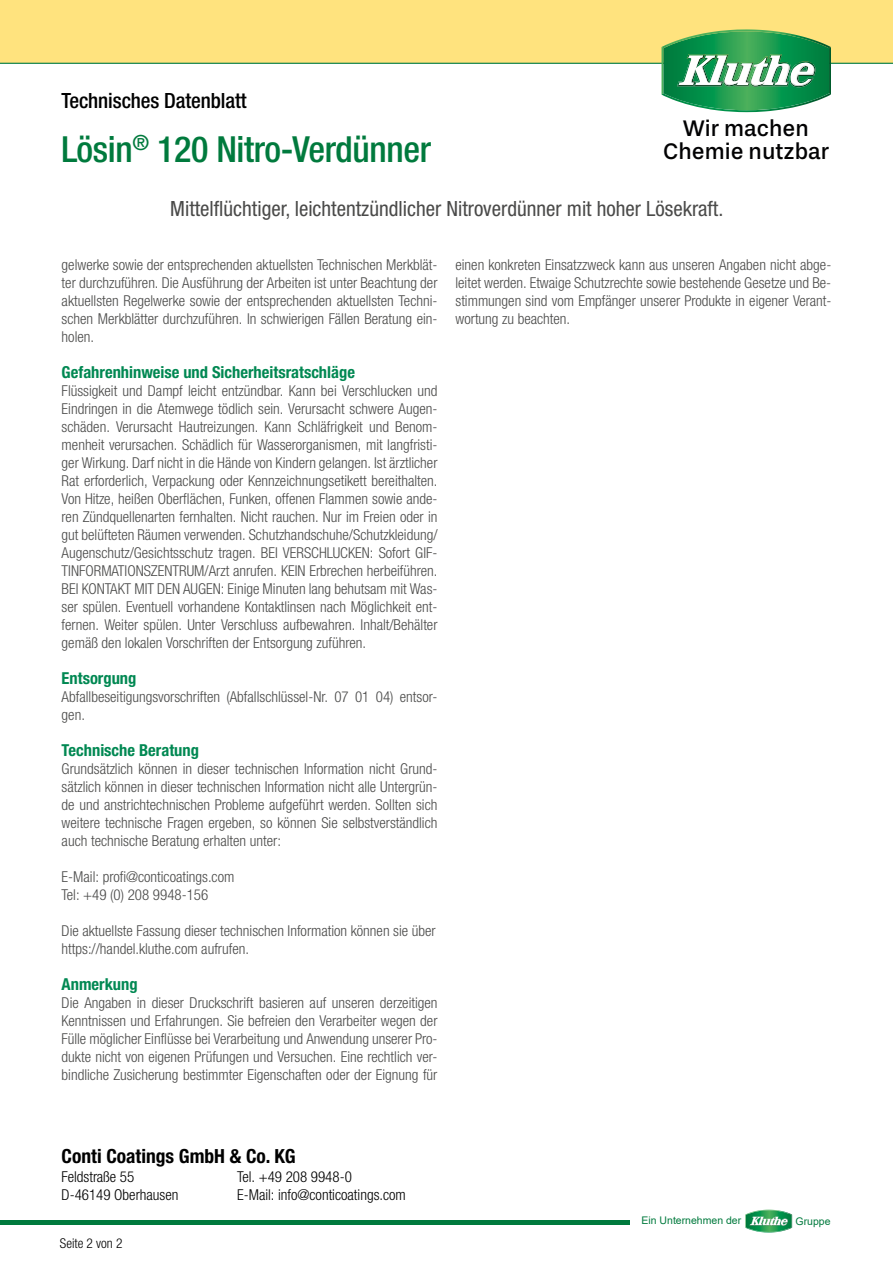
<style>
.page{position:relative;width:893px;height:1263px;background:#fff}
.page>*{position:absolute;margin:0;border:0;box-sizing:border-box;transform-origin:0 0}
.t1{font:500 condensed 36px "Helvetica Neue LTW1 G";letter-spacing:-.01em;color:#007a3d}
.t2{font:23.25px "Stevie Sans";color:#020203;scale:.95 1}
.t3{font:condensed 21px "Helvetica Neue LTW1 G";color:#4a4a49}
.t4{font:500 condensed 21px "Helvetica Neue LTW1 G";letter-spacing:-.005em;color:#000}
.t5{font:700 condensed 19.5px "Helvetica Neue LTW1 G";color:#000}
.t6{font:700 condensed 16.5px "Helvetica Neue LTW1 G";color:#008852}
.t7{font:300 condensed 15px/18px "Helvetica Neue LTW1 G";color:#4a4a49;text-align:justify}
.t8{font:300 condensed 15px/18px "Helvetica Neue LTW1 G";color:#000}
.t9{font:300 condensed 13.5px "Helvetica Neue LTW1 G";color:#000}
.t10{font:10.5px "Arial";color:#007a3d}
</style>
<div class="page">
<div style="left:0;top:0;width:893px;height:63px;background:#ffe37e"></div>
<hr style="left:0;top:63px;width:893px;height:1px;background:#007a3d">
<svg style="left:661px;top:30px;width:170px;height:82px"></svg>
<div style="left:0;top:1220px;width:630px;height:5px;background:#007a3d"></div>
<svg style="left:745px;top:1210px;width:48px;height:22px"></svg>
<h3 class="t4" style="left:62px;top:88px;width:186px">Technisches Datenblatt</h3>
<h2 class="t2" style="left:683px;top:114px;width:134px">Wir machen</h2>
<h1 class="t1" style="left:62px;top:128px;width:371px">Lösin<sup>®</sup> 120 Nitro-Verdünner</h1>
<h2 class="t2" style="left:663px;top:137px;width:176px">Chemie nutzbar</h2>
<h3 class="t3" style="left:170px;top:196px;width:555px">Mittelflüchtiger, leichtentzündlicher Nitroverdünner mit hoher Lösekraft.</h3>
<p class="t7" style="left:62px;top:256px;width:377px">gelwerke sowie der entsprechenden aktuellsten Technischen Merkblät&shy;ter durchzuführen. Die Ausführung der Arbeiten ist unter Beachtung der aktuellsten Regelwerke sowie der entsprechenden aktuellsten Techni&shy;schen Merkblätter durchzuführen. In schwierigen Fällen Beratung ein&shy;holen.</p>
<p class="t6" style="left:62px;top:362px;width:295px">Gefahrenhinweise und Sicherheitsratschläge</p>
<p class="t7" style="left:62px;top:382px;width:377px">Flüssigkeit und Dampf leicht entzündbar. Kann bei Verschlucken und Eindringen in die Atemwege tödlich sein. Verursacht schwere Augen&shy;schäden. Verursacht Hautreizungen. Kann Schläfrigkeit und Benom&shy;menheit verursachen. Schädlich für Wasserorganismen, mit langfristi&shy;ger Wirkung. Darf nicht in die Hände von Kindern gelangen. Ist ärztlicher Rat erforderlich, Verpackung oder Kennzeichnungsetikett bereithalten.<br>Von Hitze, heißen Oberflächen, Funken, offenen Flammen sowie ande&shy;ren Zündquellenarten fernhalten. Nicht rauchen. Nur im Freien oder in gut belüfteten Räumen verwenden. Schutzhandschuhe/Schutzkleidung/ Augenschutz/Gesichtsschutz tragen. BEI VERSCHLUCKEN: Sofort GIF-TINFORMATIONSZENTRUM/Arzt anrufen. KEIN Erbrechen herbeiführen.<br>BEI KONTAKT MIT DEN AUGEN: Einige Minuten lang behutsam mit Was&shy;ser spülen. Eventuell vorhandene Kontaktlinsen nach Möglichkeit ent&shy;fernen. Weiter spülen. Unter Verschluss aufbewahren. Inhalt/Behälter gemäß den lokalen Vorschriften der Entsorgung zuführen.</p>
<p class="t6" style="left:62px;top:668px;width:76px">Entsorgung</p>
<p class="t7" style="left:62px;top:688px;width:377px">Abfallbeseitigungsvorschriften (Abfallschlüssel-Nr. 07 01 04) entsor&shy;gen.</p>
<p class="t6" style="left:62px;top:740px;width:139px">Technische Beratung</p>
<p class="t7" style="left:62px;top:760px;width:377px">Grundsätzlich können in dieser technischen Information nicht Grund&shy;sätzlich können in dieser technischen Information nicht alle Untergrün&shy;de und anstrichtechnischen Probleme aufgeführt werden. Sollten sich weitere technische Fragen ergeben, so können Sie selbstverständlich auch technische Beratung erhalten unter:</p>
<p class="t7" style="left:62px;top:868px;width:174px">E-Mail: profi@conticoatings.com<br>Tel: +49 (0) 208 9948-156</p>
<p class="t7" style="left:62px;top:922px;width:376px">Die aktuellste Fassung dieser technischen Information können sie über https://handel.kluthe.com aufrufen.</p>
<p class="t6" style="left:62px;top:974px;width:78px">Anmerkung</p>
<p class="t7" style="left:62px;top:994px;width:377px">Die Angaben in dieser Druckschrift basieren auf unseren derzeitigen Kenntnissen und Erfahrungen. Sie befreien den Verarbeiter wegen der Fülle möglicher Einflüsse bei Verarbeitung und Anwendung unserer Pro&shy;dukte nicht von eigenen Prüfungen und Versuchen. Eine rechtlich ver&shy;bindliche Zusicherung bestimmter Eigenschaften oder der Eignung für</p>
<p class="t7" style="left:455px;top:256px;width:377px">einen konkreten Einsatzzweck kann aus unseren Angaben nicht abge&shy;leitet werden. Etwaige Schutzrechte sowie bestehende Gesetze und Be&shy;stimmungen sind vom Empfänger unserer Produkte in eigener Verant&shy;wortung zu beachten.</p>
<h3 class="t5" style="left:62px;top:1144px;width:235px">Conti Coatings GmbH &amp; Co. KG</h3>
<p class="t8" style="left:62px;top:1167px;width:118px">Feldstraße 55<br>D-46149 Oberhausen</p>
<p class="t8" style="left:237px;top:1167px;width:170px">Tel. +49 208 9948-0<br>E-Mail: info@conticoatings.com</p>
<p class="t9" style="left:60px;top:1235px;width:64px">Seite 2 von 2</p>
<p class="t10" style="left:641px;top:1213px;width:101px">Ein Unternehmen der</p>
<p class="t10" style="left:795px;top:1214px;width:37px">Gruppe</p>
</div>
